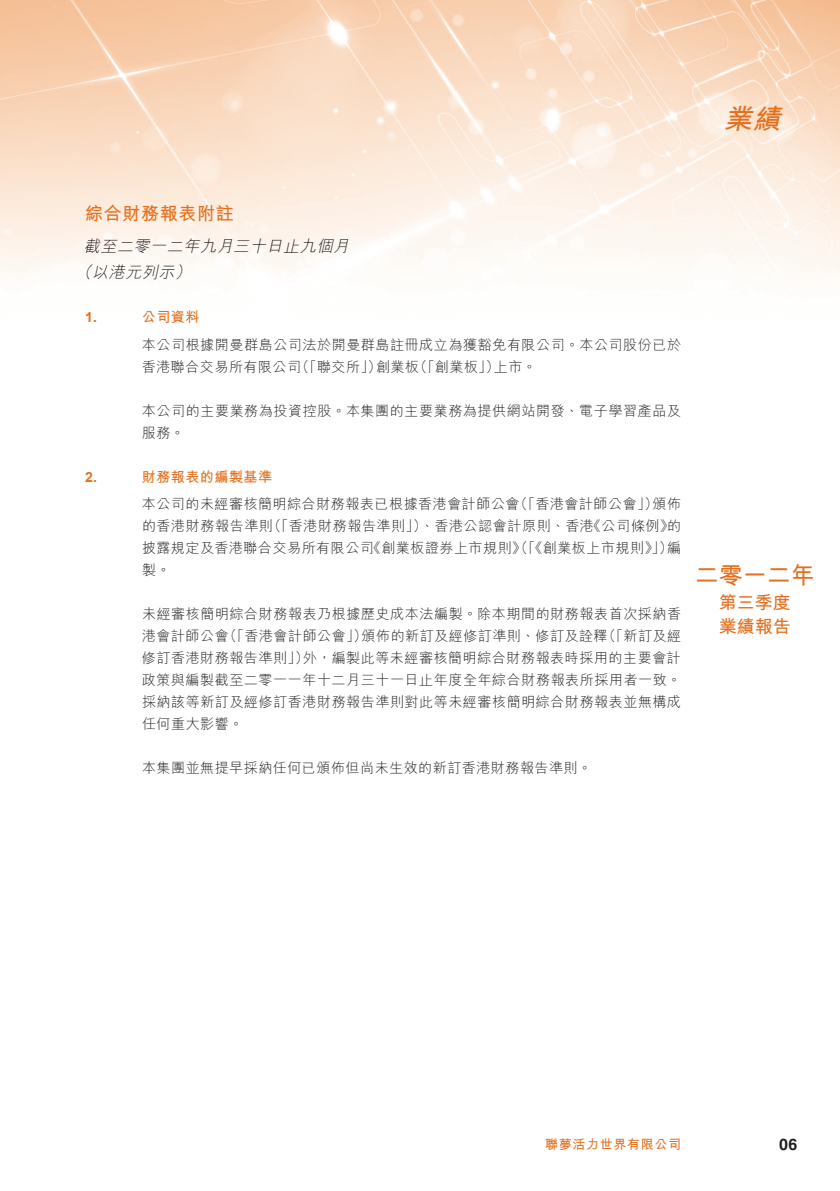
<style>
.page{position:relative;width:840px;height:1191px;background:#fff}
.page>*{position:absolute;margin:0;border:0;box-sizing:border-box;transform-origin:0 0}
.t1{font:italic 700 28px "M Hei HK";color:#e4701e}
.t2{font:700 24px "M Hei HK";color:#e4701e}
.t3{font:700 18px/24px "M Hei HK";color:#e4701e}
.t4{font:700 18px "M Hei HK";letter-spacing:.035em;color:#e4701e}
.t5{font:italic 300 16px/26px "M Hei HK";color:#231f20}
.t6{font:700 16px "Helvetica LT Std";color:#231f20}
.t7{font:300 14px/22px "M Hei HK";letter-spacing:.04em;color:#231f20}
.t8{font:700 14px "M Hei HK";letter-spacing:.035em;color:#e4701e}
.t9{font:700 14px "Arial";color:#e4701e}
.t10{font:700 13px "M Hei HK";letter-spacing:.05em;color:#e4701e}
</style>
<div class="page">
<img style="left:1px;top:0;width:838px;height:275px">
<img style="left:0;top:0;width:1px;height:1191px">
<h1 class="t1" style="left:723px;top:98px;width:66px">業績</h1>
<p class="t4" style="left:85px;top:200px;width:150px">綜合財務報表附註</p>
<p class="t5" style="left:175px;top:233px;width:179px;text-indent:-91px">截至二零一二年九月三十日止九個月(</p>
<p class="t5" style="left:76px;top:259px;width:21px">（</p>
<p class="t5" style="left:92px;top:259px;width:87px">以港元列示</p>
<p class="t9" style="left:85px;top:308px;width:13px">1.</p>
<p class="t9" style="left:85px;top:467px;width:13px">2.</p>
<p class="t8" style="left:142px;top:307px;width:59px">公司資料</p>
<p class="t7" style="left:493px;top:333px;width:188px;text-indent:-352px">本公司根據開曼群島公司法於開曼群島註冊成立為獲豁免有限公司。本公司股份已於上市。</p>
<p class="t7" style="left:295px;top:355px;width:87px">（「聯交所」）</p>
<p class="t7" style="left:413px;top:355px;width:87px">（「創業板」）</p>
<p class="t7" style="left:142px;top:355px;width:161px">香港聯合交易所有限公司</p>
<p class="t7" style="left:142px;top:399px;width:540px">本公司的主要業務為投資控股。本集團的主要業務為提供網站開發、電子學習產品及服務。</p>
<p class="t8" style="left:142px;top:466px;width:132px">財務報表的編製基準</p>
<p class="t7" style="left:376px;top:355px;width:45px">創業板</p>
<p class="t7" style="left:142px;top:493px;width:379px">本公司的未經審核簡明綜合財務報表已根據香港會計師公會</p>
<p class="t7" style="left:513px;top:493px;width:146px">（「香港會計師公會」）</p>
<p class="t7" style="left:652px;top:493px;width:30px">頒佈</p>
<p class="t7" style="left:267px;top:515px;width:328px">（「香港財務報告準則」）、香港公認會計原則、香港</p>
<p class="t7" style="left:142px;top:515px;width:132px">的香港財務報告準則</p>
<p class="t7" style="left:587px;top:515px;width:95px">《公司條例的》</p>
<p class="t7" style="left:367px;top:537px;width:307px">《創業板證券上市規則》（「《創業板上市規則》」）</p>
<p class="t7" style="left:142px;top:537px;width:233px">披露規定及香港聯合交易所有限公司製。</p>
<p class="t7" style="left:142px;top:603px;width:540px;text-align:right">未經審核簡明綜合財務報表乃根據歷史成本法編製。除本期間的財務報表首次採納香（「新訂及經</p>
<p class="t7" style="left:667px;top:537px;width:15px">編</p>
<p class="t7" style="left:142px;top:625px;width:88px">港會計師公會</p>
<p class="t7" style="left:223px;top:625px;width:146px">（「香港會計師公會」）</p>
<p class="t7" style="left:361px;top:625px;width:247px">頒佈的新訂及經修訂準則、修訂及詮釋</p>
<p class="t7" style="left:142px;top:647px;width:540px">修訂香港財務報告準則」）<br>政策與編製截至二零一一年十二月三十一日止年度全年綜合財務報表所採用者一致。採納該等新訂及經修訂香港財務報告準則對此等未經審核簡明綜合財務報表並無構成任何重大影響。</p>
<p class="t7" style="left:142px;top:757px;width:451px">本集團並無提早採納任何已頒佈但尚未生效的新訂香港財務報告準則。</p>
<p class="t7" style="left:303px;top:647px;width:379px">外，編製此等未經審核簡明綜合財務報表時採用的主要會計</p>
<h2 class="t2" style="left:694px;top:558px;width:121px">二零一二年</h2>
<p class="t3" style="left:718px;top:588px;width:73px">第三季度業績報告</p>
<p class="t10" style="left:544px;top:1134px;width:137px">聯夢活力世界有限公司</p>
<p class="t6" style="left:778px;top:1135px;width:20px">06</p>
</div>
